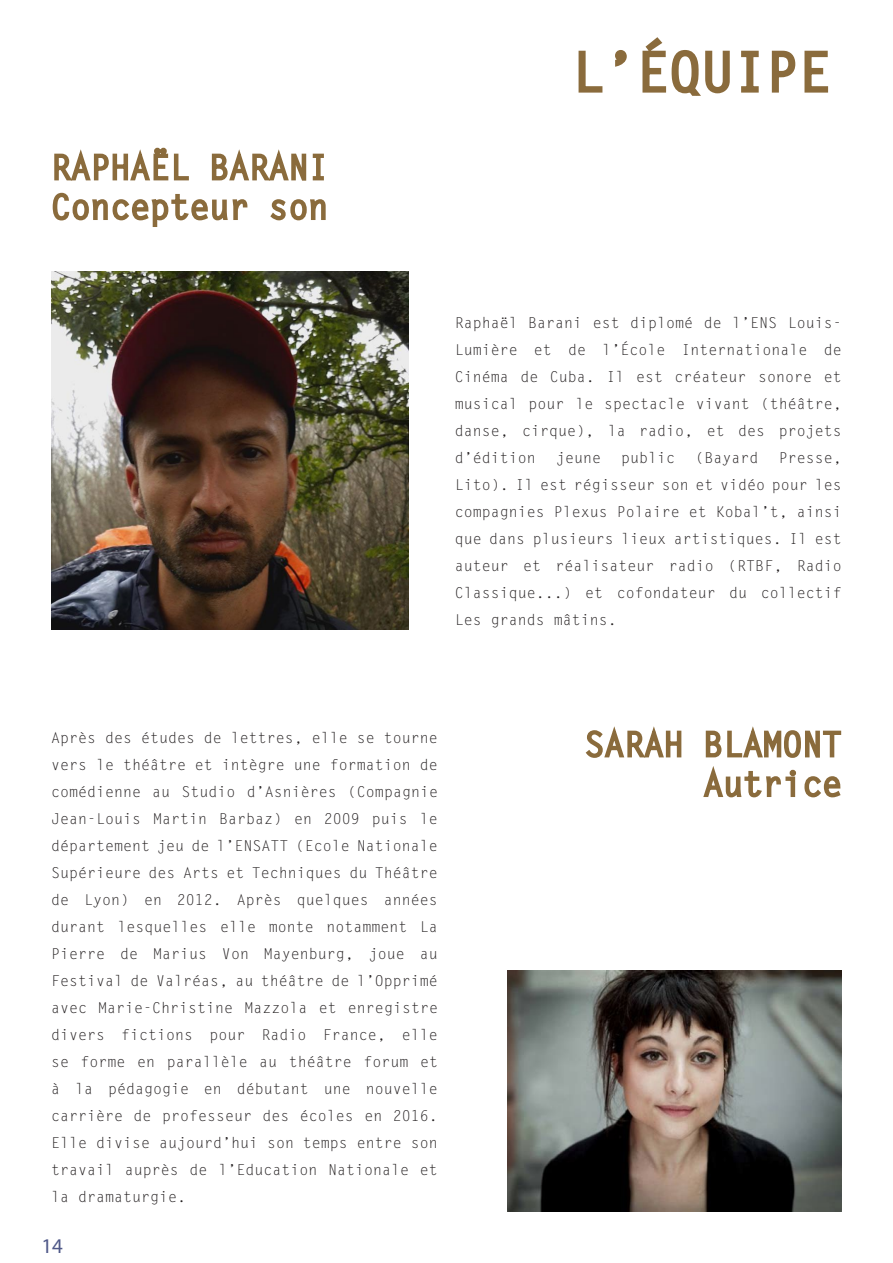
<style>
.page{position:relative;width:893px;height:1263px;background:#fff}
.page>*{position:absolute;margin:0;border:0;box-sizing:border-box;transform-origin:0 0}
.t1{font:700 54px "Letter Gothic Std";color:#8a6b3c}
.t2{font:21px "Myriad Pro";color:#505989}
.t3{font:15px/27px "Letter Gothic Std";color:#231f20;text-align:justify}
</style>
<div class="page">
<svg style="left:578px;top:50px;width:25px;height:43px"></svg>
<svg style="left:615px;top:50px;width:12px;height:17px"></svg>
<svg style="left:642px;top:37px;width:88px;height:59px"></svg>
<svg style="left:741px;top:50px;width:18px;height:43px"></svg>
<svg style="left:771px;top:50px;width:25px;height:43px"></svg>
<svg style="left:804px;top:50px;width:25px;height:43px"></svg>
<svg style="left:52px;top:147px;width:274px;height:80px"></svg>
<img style="left:51px;top:271px;width:358px;height:359px">
<svg style="left:585px;top:727px;width:97px;height:31px"></svg>
<svg style="left:703px;top:726px;width:139px;height:72px"></svg>
<img style="left:507px;top:970px;width:335px;height:242px">
<p class="t1" style="left:572px;top:39px;width:261px">L’ÉQUIPE</p>
<p class="t3" style="left:455px;top:310px;width:388px">Raphaël Barani est diplomé de l’ENS Louis-Lumière et de l’École Internationale de Cinéma de Cuba. Il est créateur sonore et musical pour le spectacle vivant (théâtre, danse, cirque), la radio, et des projets d’édition</p>
<p class="t3" style="left:556px;top:445px;width:47px">jeune</p>
<p class="t3" style="left:621px;top:445px;width:55px">public</p>
<p class="t3" style="left:695px;top:445px;width:65px">(Bayard</p>
<p class="t3" style="left:455px;top:445px;width:388px;text-indent:324px">Presse, Lito). Il est régisseur son et vidéo pour les compagnies Plexus Polaire et Kobal’t, ainsi que dans plusieurs lieux artistiques. Il est auteur et réalisateur radio (RTBF, Radio Classique...) et cofondateur du collectif Les grands mâtins.</p>
<p class="t3" style="left:51px;top:724px;width:388px">Après des études de lettres, elle se tourne vers le théâtre et intègre une formation de comédienne au Studio d’Asnières (Compagnie Jean-Louis Martin Barbaz) en 2009 puis le département jeu de l’ENSATT (Ecole Nationale Supérieure des Arts et Techniques du Théâtre de Lyon) en 2012. Après quelques années durant lesquelles elle monte notamment La Pierre de Marius Von Mayenburg, joue au Festival de Valréas, au théâtre de l’Opprimé avec Marie-Christine Mazzola et enregistre divers fictions pour Radio France, elle se forme en parallèle au théâtre forum et à la pédagogie en débutant une nouvelle carrière de professeur des écoles en 2016.<br>Elle divise aujourd’hui son temps entre son travail auprès de l’Education Nationale et la dramaturgie.</p>
<h2 class="t2" style="left:41px;top:1233px;width:23px">14</h2>
</div>
